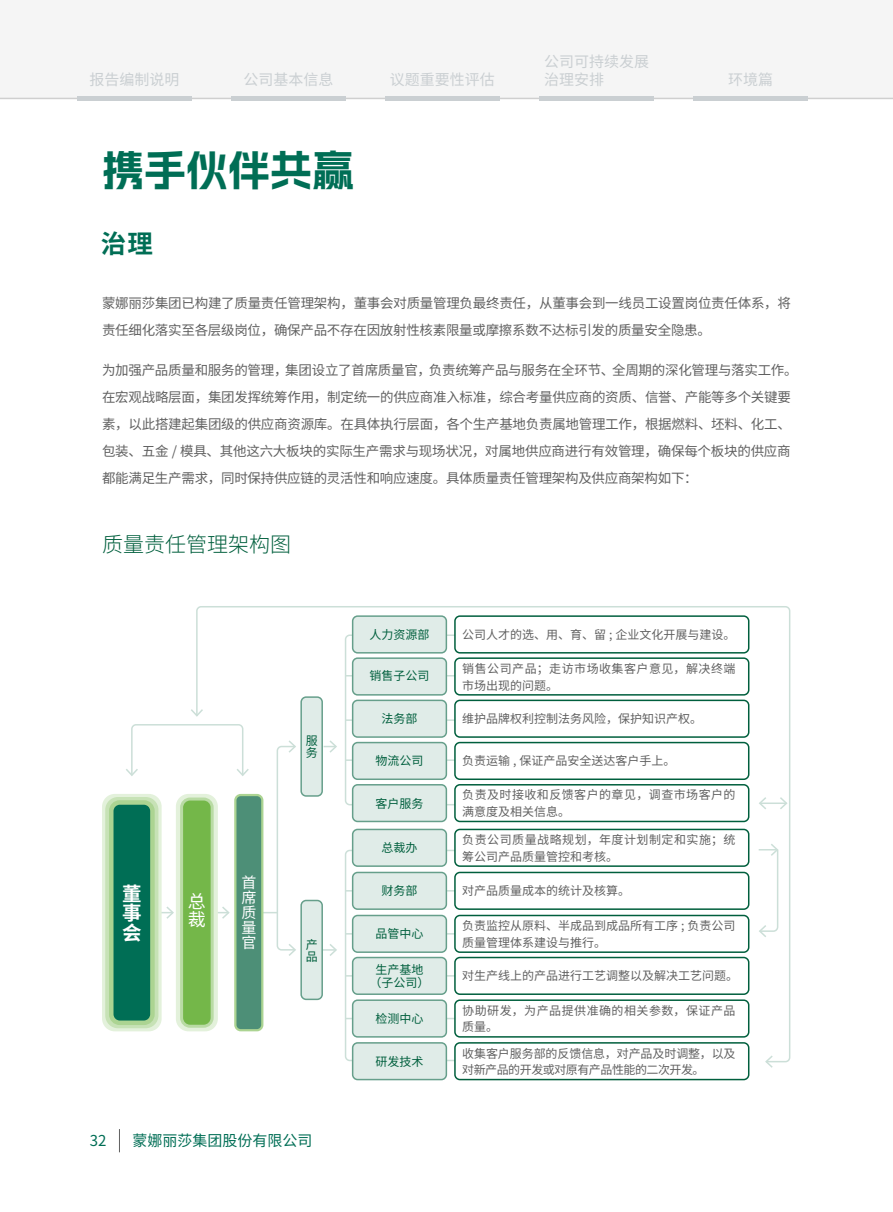
<style>
.page{position:relative;width:893px;height:1212px;background:#fff}
.page>*{position:absolute;margin:0;border:0;box-sizing:border-box;transform-origin:0 0}
.t1{font:700 42px "Alimama Shu Hei Ti";color:#006e55}
.t2{font:700 25.5px "Source Han Sans CN";color:#006e55}
.t3{font:300 21px "Source Han Sans CN";color:#005f3d}
.t4{font:700 19.5px/19.5px "Source Han Sans CN";color:#fff;text-align:justify}
.t5{font:18px/18px "Source Han Sans CN";color:#fff}
.t6{font:15px "Source Han Sans CN";color:#cacfd2}
.t7{font:15px "Source Han Sans CN";color:#006e55}
.t8{font:15px/15px "Source Han Sans CN";color:#fff;text-align:justify}
.t9{font:13.5px/27px "Source Han Sans CN";letter-spacing:-.02em;color:#606060}
.t10{font:12px/16.5px "Source Han Sans CN";color:#606060}
.t11{font:12px/16.5px "Source Han Sans CN";letter-spacing:.04em;color:#606060}
.t12{font:12px/12px "Source Han Sans CN";color:#005f3d}
.t13{font:12px/16.5px "Source Han Sans CN";letter-spacing:-.04em;color:#606060}
.t14{font:12px/16.5px "Source Han Sans CN";letter-spacing:.035em;color:#606060}
</style>
<div class="page">
<div style="left:0;top:0;width:893px;height:98px;background:#f5f5f5"></div>
<hr style="left:0;top:98px;width:893px;height:1px;background:#cfcfcf">
<svg style="left:119px;top:1129px;width:1px;height:23px"></svg>
<div style="left:231px;top:96px;width:115px;height:5px;background:#cacfd2"></div>
<div style="left:77px;top:96px;width:115px;height:5px;background:#cacfd2"></div>
<div style="left:385px;top:96px;width:115px;height:5px;background:#cacfd2"></div>
<div style="left:693px;top:96px;width:115px;height:5px;background:#cacfd2"></div>
<div style="left:539px;top:96px;width:115px;height:5px;background:#cacfd2"></div>
<svg style="left:195px;top:606px;width:596px;height:457px"></svg>
<svg style="left:764px;top:1054px;width:10px;height:14px"></svg>
<div style="left:176px;top:794px;width:42px;height:237px;background:#e3f1db;border-radius:13px"></div>
<div style="left:182px;top:799px;width:30px;height:227px;background:#74b749;border-radius:9px"></div>
<div style="left:180px;top:797px;width:34px;height:231px;border:3px solid #b9dba4;border-radius:9px"></div>
<svg style="left:162px;top:906px;width:12px;height:13px"></svg>
<div style="left:102px;top:794px;width:60px;height:237px;background:linear-gradient(to right,#e2f0d9,#dfefd6);border-radius:13px"></div>
<div style="left:105px;top:797px;width:53px;height:231px;background:#c7e2b6;border-radius:13px"></div>
<div style="left:111px;top:802px;width:41px;height:221px;background:#006e55;border-radius:9px"></div>
<div style="left:109px;top:800px;width:46px;height:225px;border:4px solid #acd492;border-radius:9px"></div>
<div style="left:235px;top:795px;width:27px;height:235px;background:#4d8f77;border-radius:5px"></div>
<div style="left:234px;top:794px;width:29px;height:237px;border:2px solid #acd492;border-radius:5px"></div>
<svg style="left:344px;top:634px;width:125px;height:172px"></svg>
<svg style="left:324px;top:739px;width:14px;height:15px"></svg>
<div style="left:353px;top:616px;width:93px;height:37px;background:#e0ece8;border-radius:5px"></div>
<div style="left:352px;top:615px;width:95px;height:38px;border:2px solid #669f8b;border-radius:5px"></div>
<div style="left:353px;top:700px;width:93px;height:37px;background:#e0ece8;border-radius:5px"></div>
<div style="left:352px;top:700px;width:95px;height:38px;border:2px solid #669f8b;border-radius:5px"></div>
<div style="left:353px;top:742px;width:93px;height:37px;background:#e0ece8;border-radius:5px"></div>
<div style="left:352px;top:742px;width:95px;height:38px;border:2px solid #669f8b;border-radius:5px"></div>
<div style="left:353px;top:658px;width:93px;height:37px;background:#e0ece8;border-radius:5px"></div>
<div style="left:352px;top:657px;width:95px;height:39px;border:2px solid #669f8b;border-radius:5px"></div>
<svg style="left:344px;top:849px;width:125px;height:213px"></svg>
<hr style="left:316px;top:949px;width:20px;height:2px;background:#ccdfd8">
<svg style="left:328px;top:942px;width:10px;height:15px"></svg>
<div style="left:353px;top:829px;width:93px;height:37px;background:#e0ece8;border-radius:5px"></div>
<div style="left:352px;top:829px;width:95px;height:38px;border:2px solid #669f8b;border-radius:5px"></div>
<div style="left:353px;top:915px;width:93px;height:37px;background:#e0ece8;border-radius:5px"></div>
<div style="left:352px;top:915px;width:95px;height:38px;border:2px solid #669f8b;border-radius:5px"></div>
<div style="left:353px;top:1000px;width:93px;height:37px;background:#e0ece8;border-radius:5px"></div>
<div style="left:352px;top:999px;width:95px;height:38px;border:2px solid #669f8b;border-radius:5px"></div>
<div style="left:353px;top:872px;width:93px;height:37px;background:#e0ece8;border-radius:5px"></div>
<div style="left:352px;top:872px;width:95px;height:38px;border:2px solid #669f8b;border-radius:5px"></div>
<div style="left:353px;top:957px;width:93px;height:37px;background:#e0ece8;border-radius:5px"></div>
<div style="left:352px;top:957px;width:95px;height:38px;border:2px solid #669f8b;border-radius:5px"></div>
<div style="left:353px;top:1043px;width:93px;height:36px;background:#e0ece8;border-radius:5px"></div>
<div style="left:352px;top:1042px;width:95px;height:38px;border:2px solid #669f8b;border-radius:5px"></div>
<svg style="left:256px;top:739px;width:41px;height:218px"></svg>
<div style="left:353px;top:785px;width:93px;height:36px;background:#e0ece8;border-radius:5px"></div>
<div style="left:352px;top:784px;width:95px;height:38px;border:2px solid #669f8b;border-radius:5px"></div>
<svg style="left:758px;top:842px;width:21px;height:97px"></svg>
<svg style="left:126px;top:707px;width:124px;height:70px"></svg>
<div style="left:455px;top:658px;width:294px;height:37px;background:#fff;border-radius:5px"></div>
<div style="left:454px;top:657px;width:295px;height:39px;border:2px solid #005f3d;border-radius:5px"></div>
<div style="left:455px;top:742px;width:294px;height:37px;background:#fff;border-radius:5px"></div>
<div style="left:454px;top:742px;width:295px;height:38px;border:2px solid #005f3d;border-radius:5px"></div>
<div style="left:455px;top:616px;width:294px;height:37px;background:#fff;border-radius:5px"></div>
<div style="left:454px;top:615px;width:295px;height:38px;border:2px solid #005f3d;border-radius:5px"></div>
<div style="left:455px;top:700px;width:294px;height:37px;background:#fff;border-radius:5px"></div>
<div style="left:454px;top:700px;width:295px;height:38px;border:2px solid #005f3d;border-radius:5px"></div>
<div style="left:455px;top:785px;width:294px;height:36px;background:#fff;border-radius:5px"></div>
<div style="left:454px;top:784px;width:295px;height:38px;border:2px solid #005f3d;border-radius:5px"></div>
<div style="left:455px;top:829px;width:294px;height:37px;background:#fff;border-radius:5px"></div>
<div style="left:454px;top:829px;width:295px;height:38px;border:2px solid #005f3d;border-radius:5px"></div>
<div style="left:455px;top:915px;width:294px;height:37px;background:#fff;border-radius:5px"></div>
<div style="left:454px;top:915px;width:295px;height:38px;border:2px solid #005f3d;border-radius:5px"></div>
<div style="left:455px;top:1000px;width:294px;height:37px;background:#fff;border-radius:5px"></div>
<div style="left:454px;top:999px;width:295px;height:38px;border:2px solid #005f3d;border-radius:5px"></div>
<div style="left:455px;top:872px;width:294px;height:37px;background:#fff;border-radius:5px"></div>
<div style="left:454px;top:872px;width:295px;height:38px;border:2px solid #005f3d;border-radius:5px"></div>
<div style="left:455px;top:957px;width:294px;height:37px;background:#fff;border-radius:5px"></div>
<div style="left:454px;top:957px;width:295px;height:38px;border:2px solid #005f3d;border-radius:5px"></div>
<div style="left:455px;top:1043px;width:294px;height:36px;background:#fff;border-radius:5px"></div>
<div style="left:454px;top:1042px;width:295px;height:38px;border:2px solid #005f3d;border-radius:5px"></div>
<div style="left:301px;top:697px;width:21px;height:99px;background:#e0ece8;border-radius:5px"></div>
<div style="left:300px;top:696px;width:23px;height:101px;border:2px solid #669f8b;border-radius:5px"></div>
<div style="left:301px;top:900px;width:21px;height:99px;background:#e0ece8;border-radius:5px"></div>
<div style="left:300px;top:900px;width:23px;height:100px;border:2px solid #669f8b;border-radius:5px"></div>
<p class="t6" style="left:89px;top:71px;width:91px">报告编制说明</p>
<p class="t6" style="left:243px;top:71px;width:91px">公司基本信息</p>
<h1 class="t1" style="left:102px;top:149px;width:253px">携手伙伴共赢</h1>
<h2 class="t2" style="left:101px;top:229px;width:54px">治理</h2>
<p class="t6" style="left:544px;top:53px;width:106px">公司可持续发展</p>
<p class="t6" style="left:390px;top:71px;width:106px">议题重要性评估</p>
<p class="t6" style="left:544px;top:71px;width:61px">治理安排</p>
<p class="t6" style="left:728px;top:71px;width:46px">环境篇</p>
<p class="t9" style="left:102px;top:290px;width:690px">蒙娜丽莎集团已构建了质量责任管理架构，董事会对质量管理负最终责任，从董事会到一线员工设置岗位责任体系，将责任细化落实至各层级岗位，确保产品不存在因放射性核素限量或摩擦系数不达标引发的质量安全隐患。</p>
<p class="t9" style="left:102px;top:357px;width:697px">为加强产品质量和服务的管理，集团设立了首席质量官，负责统筹产品与服务在全环节、全周期的深化管理与落实工作。在宏观战略层面，集团发挥统筹作用，制定统一的供应商准入标准，综合考量供应商的资质、信誉、产能等多个关键要素，以此搭建起集团级的供应商资源库。在具体执行层面，各个生产基地负责属地管理工作，根据燃料、坯料、化工、包装、五金 / 模具、其他这六大板块的实际生产需求与现场状况，对属地供应商进行有效管理，确保每个板块的供应商都能满足生产需求，同时保持供应链的灵活性和响应速度。具体质量责任管理架构及供应商架构如下：</p>
<h3 class="t3" style="left:102px;top:533px;width:190px">质量责任管理架构图</h3>
<h3 class="t4" style="left:122px;top:884px;width:20px">董事会</h3>
<h3 class="t5" style="left:188px;top:892px;width:19px">总裁</h3>
<p class="t8" style="left:241px;top:876px;width:16px">首席质量官</p>
<p class="t12" style="left:306px;top:735px;width:13px">服务</p>
<p class="t12" style="left:306px;top:938px;width:13px">产品</p>
<p class="t7" style="left:90px;top:1132px;width:18px">32</p>
<p class="t7" style="left:133px;top:1132px;width:181px">蒙娜丽莎集团股份有限公司</p>
<p class="t12" style="left:369px;top:629px;width:61px">人力资源部</p>
<p class="t12" style="left:369px;top:670px;width:61px">销售子公司</p>
<p class="t12" style="left:381px;top:713px;width:37px">法务部</p>
<p class="t12" style="left:375px;top:755px;width:49px">物流公司</p>
<p class="t12" style="left:375px;top:797px;width:49px">客户服务</p>
<p class="t12" style="left:381px;top:842px;width:37px">总裁办</p>
<p class="t12" style="left:381px;top:885px;width:37px">财务部</p>
<p class="t12" style="left:375px;top:928px;width:49px">品管中心</p>
<p class="t12" style="left:369px;top:963px;width:61px;line-height:13.5px;text-align:center">生产基地（子公司）</p>
<p class="t12" style="left:375px;top:1013px;width:49px">检测中心</p>
<p class="t12" style="left:375px;top:1055px;width:49px">研发技术</p>
<p class="t10" style="left:462px;top:627px;width:275px">公司人才的选、用、育、留 ; 企业文化开展与建设。</p>
<p class="t11" style="left:462px;top:661px;width:275px">销售公司产品；走访市场收集客户意见，解决终端市场出现的问题。</p>
<p class="t10" style="left:462px;top:711px;width:241px">维护品牌权利控制法务风险，保护知识产权。</p>
<p class="t10" style="left:462px;top:753px;width:215px">负责运输 , 保证产品安全送达客户手上。</p>
<p class="t14" style="left:462px;top:787px;width:275px">负责及时接收和反馈客户的章见，调查市场客户的满意度及相关信息。</p>
<p class="t11" style="left:462px;top:832px;width:275px">负责公司质量战略规划，年度计划制定和实施；统筹公司产品质量管控和考核。</p>
<p class="t10" style="left:462px;top:883px;width:169px">对产品质量成本的统计及核算。</p>
<p class="t10" style="left:462px;top:918px;width:275px">负责监控从原料、半成品到成品所有工序 ; 负责公司质量管理体系建设与推行。</p>
<p class="t10" style="left:462px;top:968px;width:277px">对生产线上的产品进行工艺调整以及解决工艺问题。</p>
<p class="t11" style="left:462px;top:1002px;width:275px">协助研发，为产品提供准确的相关参数，保证产品质量。</p>
<p class="t13" style="left:462px;top:1045px;width:275px">收集客户服务部的反馈信息，对产品及时调整，以及对新产品的开发或对原有产品性能的二次开发。</p>
</div>
